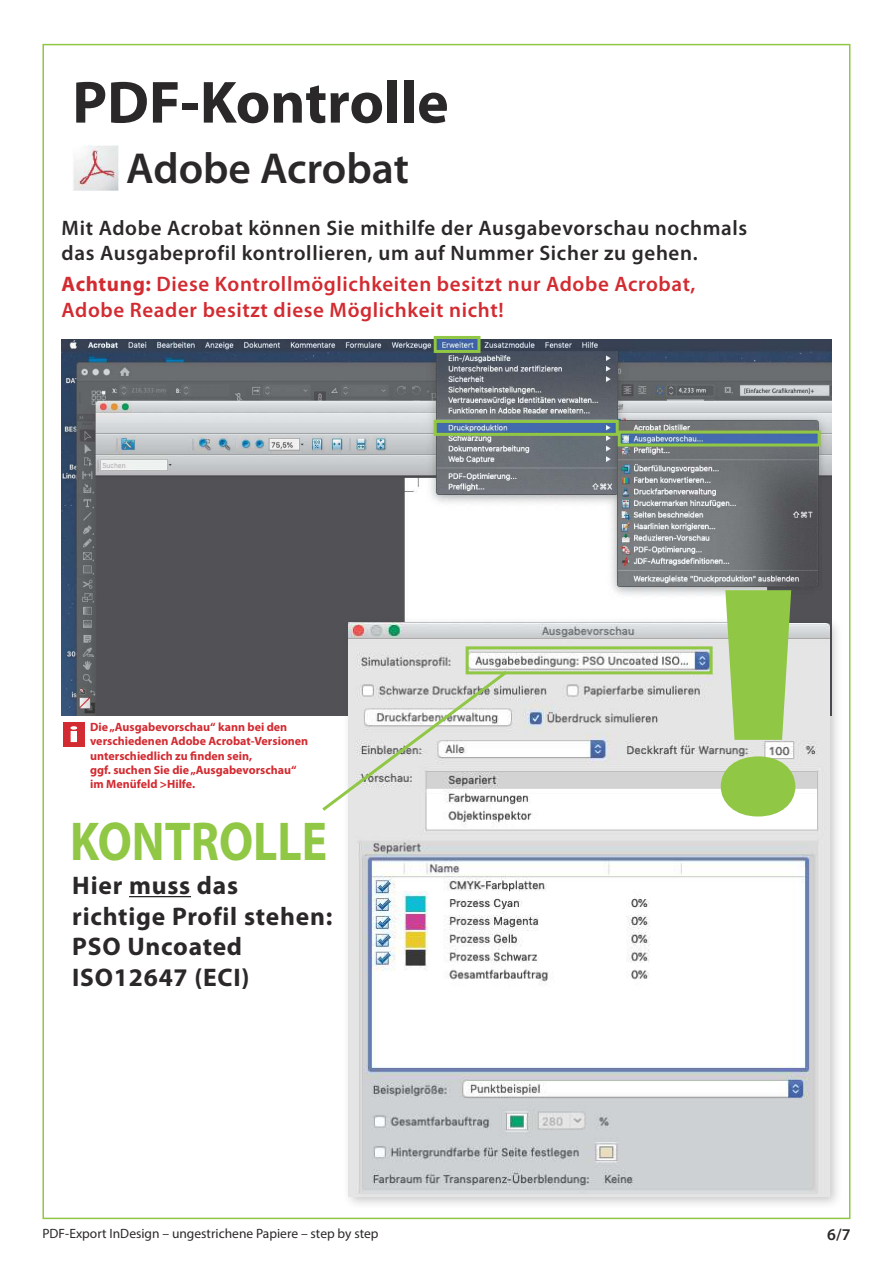
<style>
.page{position:relative;width:893px;height:1263px;background:#fff}
.page>*{position:absolute;margin:0;border:0;box-sizing:border-box;transform-origin:0 0}
.t1{font:700 60px "Myriad Pro";color:#2b2829}
.t2{font:700 55.05px "Myriad Pro";color:#90c744;scale:.87 1}
.t3{font:600 43.5px "Myriad Pro";color:#2b2829}
.t4{font:700 25.5px/30.6px "Myriad Pro";letter-spacing:.03em;color:#2b2829}
.t5{font:600 21px/25.2px "Myriad Pro";letter-spacing:.03em;color:#2b2829}
.t6{font:600 21px/25.2px "Myriad Pro";letter-spacing:.03em;color:#d22b31}
.t7{font:600 16.5px "Myriad Pro";color:#2b2829}
.t8{font:13.5px "Myriad Pro";color:#2b2829}
.t9{font:700 12px/14.4px "Myriad Pro";color:#d22b31}
.s1{font-weight:700}
</style>
<div class="page">
<img style="left:73px;top:145px;width:46px;height:45px">
<img style="left:62px;top:340px;width:769px;height:375px">
<div style="left:342px;top:617px;width:501px;height:593px;background:#2b2829;opacity:.25"></div>
<img style="left:349px;top:623px;width:481px;height:574px">
<hr style="left:129px;top:896px;width:62px;height:1px;background:#2b2829">
<div style="left:63px;top:722px;width:22px;height:25px;background:#d22b31"></div>
<svg style="left:70px;top:726px;width:7px;height:16px"></svg>
<div style="left:434px;top:336px;width:46px;height:17px;border:3px solid #90c744"></div>
<div style="left:434px;top:420px;width:185px;height:16px;border:3px solid #90c744"></div>
<div style="left:618px;top:431px;width:203px;height:15px;border:3px solid #90c744"></div>
<div style="left:466px;top:646px;width:247px;height:28px;border:3px solid #90c744"></div>
<svg style="left:319px;top:668px;width:192px;height:146px"></svg>
<svg style="left:721px;top:590px;width:74px;height:226px;background:#a5cd6f"></svg>
<h1 class="t1" style="left:72px;top:72px;width:378px">PDF-Kontrolle</h1>
<h3 class="t3" style="left:126px;top:151px;width:284px">Adobe Acrobat</h3>
<h3 class="t5" style="left:62px;top:217px;width:687px">Mit Adobe Acrobat können Sie mithilfe der Ausgabevorschau nochmals das Ausgabeprofil kontrollieren, um auf Nummer Sicher zu gehen.</h3>
<h3 class="t6" style="left:62px;top:274px;width:635px"><span class="s1">Achtung:</span> Diese Kontrollmöglichkeiten besitzt nur Adobe Acrobat,<br>Adobe Reader besitzt diese Möglichkeit nicht!</h3>
<p class="t9" style="left:90px;top:720px;width:220px">Die „Ausgabevorschau“ kann bei den verschiedenen Adobe Acrobat-Versionen unterschiedlich zu finden sein,<br>ggf. suchen Sie die „Ausgabevorschau“ im Menüfeld &gt;Hilfe.</p>
<h2 class="t2" style="left:70px;top:813px;width:297px">KONTROLLE</h2>
<h3 class="t4" style="left:72px;top:870px;width:262px">Hier muss das richtige Profil stehen:<br>PSO Uncoated<br>ISO12647 (ECI)</h3>
<p class="t8" style="left:42px;top:1228px;width:338px">PDF-Export InDesign – ungestrichene Papiere – step by step</p>
<h3 class="t7" style="left:827px;top:1228px;width:25px">6/7</h3>
</div>
